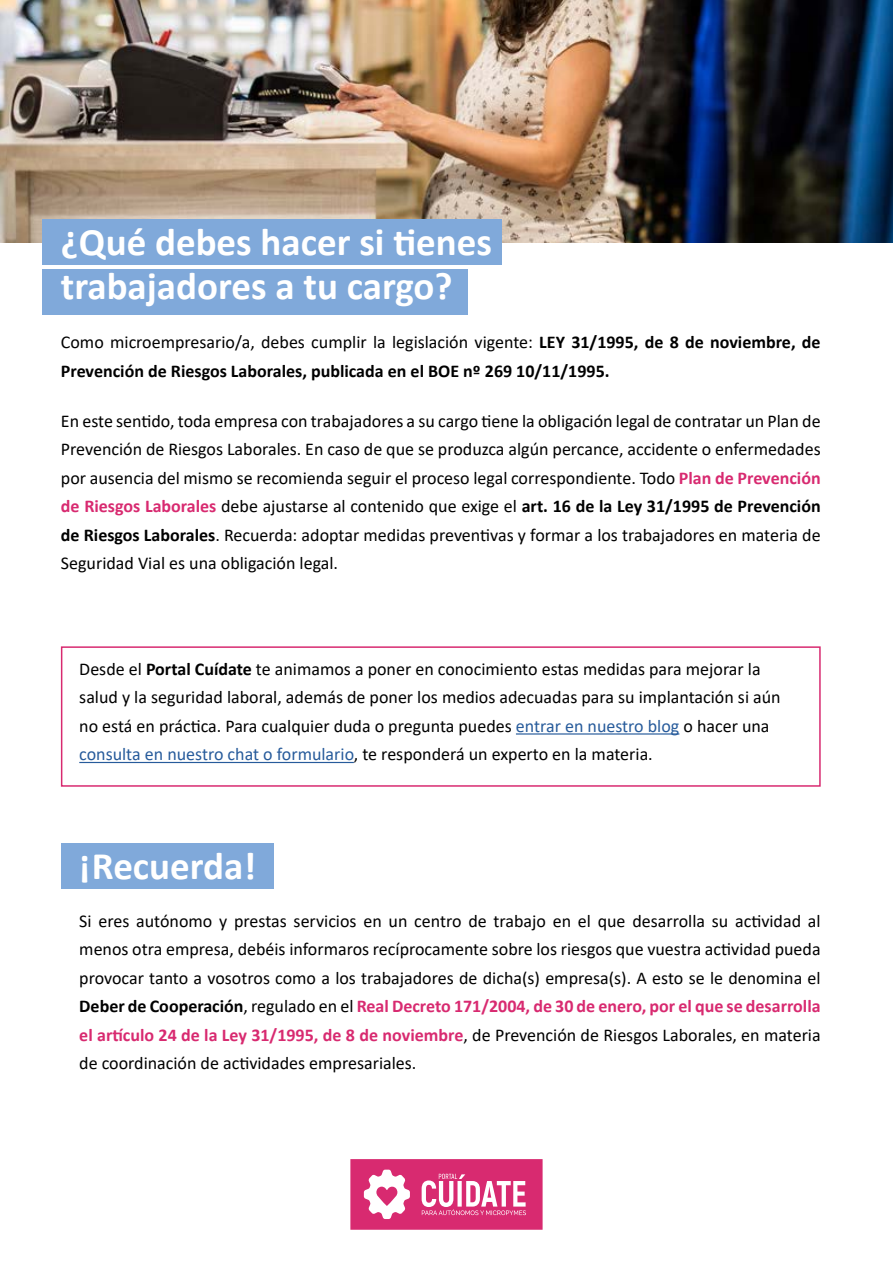
<style>
.page{position:relative;width:893px;height:1263px;background:#fff}
.page>*{position:absolute;margin:0;border:0;box-sizing:border-box;transform-origin:0 0}
.t1{font:700 39px/43.5px "Calibri";color:#fff}
.t2{font:18px/28.5px "Calibri";color:#000;text-align:justify}
.t3{font:700 18px/28.5px "Calibri";color:#000}
.s1{font-weight:400}
.s2{font-weight:700;color:#d82a70}
.s3{font-weight:700}
.s4{color:#275b9b}
</style>
<div class="page">
<img style="left:0;top:0;width:893px;height:242px">
<hr style="left:516px;top:733px;width:163px;height:1px;background:#275b9b">
<hr style="left:79px;top:762px;width:275px;height:1px;background:#275b9b">
<div style="left:43px;top:219px;width:459px;height:46px;background:#80a9da"></div>
<div style="left:61px;top:843px;width:213px;height:46px;background:#80a9da"></div>
<div style="left:43px;top:269px;width:425px;height:45px;background:#80a9da"></div>
<div style="left:61px;top:646px;width:760px;height:141px;border:2px solid #d82a70"></div>
<svg style="left:350px;top:1159px;width:193px;height:71px"></svg>
<h1 class="t1" style="left:61px;top:220px;width:432px">¿Qué debes hacer si tienes trabajadores a tu cargo?</h1>
<p class="t3" style="left:61px;top:328px;width:761px"><span class="s1">Como microempresario/a, debes cumplir la legislación vigente:</span> LEY 31/1995, de 8 de noviembre, de<br>Prevención de Riesgos Laborales, publicada en el BOE nº 269 10/11/1995.</p>
<p class="t2" style="left:61px;top:406px;width:761px">En este sentido, toda empresa con trabajadores a su cargo tiene la obligación legal de contratar un Plan de Prevención de Riesgos Laborales. En caso de que se produzca algún percance, accidente o enfermedades por ausencia del mismo se recomienda seguir el proceso legal correspondiente. Todo <span class="s2">Plan de Prevención de Riesgos Laborales</span> debe ajustarse al contenido que exige el <span class="s3">art. 16 de la Ley 31/1995 de Prevención de Riesgos Laborales</span>. Recuerda: adoptar medidas preventivas y formar a los trabajadores en materia de Seguridad Vial es una obligación legal.</p>
<p class="t2" style="left:79px;top:654px;width:703px;text-align:left">Desde el <span class="s3">Portal Cuídate</span> te animamos a poner en conocimiento estas medidas para mejorar la salud y la seguridad laboral, además de poner los medios adecuadas para su implantación si aún no está en práctica. Para cualquier duda o pregunta puedes <span class="s4">entrar en nuestro blog</span> o hacer una <span class="s4">consulta en nuestro chat o formulario</span>, te responderá un experto en la materia.</p>
<h1 class="t1" style="left:79px;top:843px;width:178px">¡Recuerda!</h1>
<p class="t2" style="left:79px;top:906px;width:743px">Si eres autónomo y prestas servicios en un centro de trabajo en el que desarrolla su actividad al menos otra empresa, debéis informaros recíprocamente sobre los riesgos que vuestra actividad pueda provocar tanto a vosotros como a los trabajadores de dicha(s) empresa(s). A esto se le denomina el <span class="s3">Deber de Cooperación</span>, regulado en el <span class="s2">Real Decreto 171/2004, de 30 de enero, por el que se desarrolla el artículo 24 de la Ley 31/1995, de 8 de noviembre</span>, de Prevención de Riesgos Laborales, en materia de coordinación de actividades empresariales.</p>
</div>
